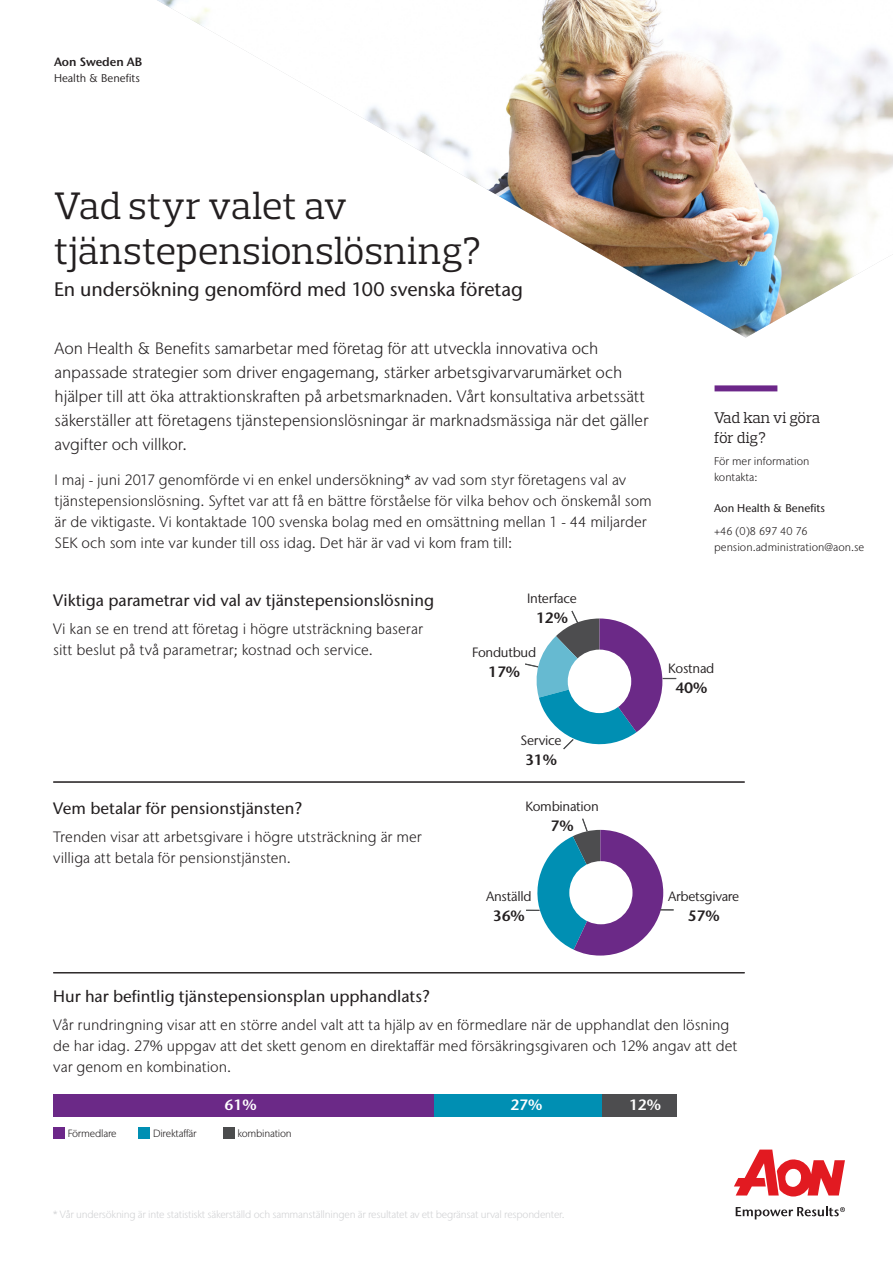
<style>
.page{position:relative;width:893px;height:1263px;background:#fff}
.page>*{position:absolute;margin:0;border:0;box-sizing:border-box;transform-origin:0 0}
.Headline{font:39px/45px "Prelo Slab";letter-spacing:.005em;color:#231f20}
.Intro_Copy{font:500 19.5px "Stone Sans IIITC Pro";letter-spacing:-.005em;color:#231f20}
.t1{font:300 16.5px/24px "Stone Sans IIITC Pro";letter-spacing:-.005em;color:#231f20}
.Subhead__Large_SS_11{font:500 16.5px "Stone Sans IIITC Pro";color:#231f20}
.Header_1{font:15.75px/20.2px "Prelo Slab";letter-spacing:-.015em;color:#231f20}
.t2{font:300 15px/21px "Stone Sans IIITC Pro";color:#231f20}
.t3{font:600 15px "Stone Sans IIITC Pro";letter-spacing:-.02em;color:#231f20}
.t4{font:600 15px "Stone Sans IIITC Pro";color:#fff}
.t5{font:13.5px "Stone Sans IIITC Pro";letter-spacing:-.02em;color:#231f20}
.t6{font:600 12px "Stone Sans IIITC Pro";color:#231f20}
.Call_to_Action{font:300 11.25px/15.8px "Stone Sans IIITC Pro";color:#231f20}
.t7{font:500 11.25px "Stone Sans IIITC Pro";color:#231f20}
.t8{font:11.25px "Stone Sans IIITC Pro";color:#231f20}
.t9{font:300 10.5px "Stone Sans IIITC Pro";letter-spacing:-.02em;color:#d1d2d4}
.t10{font:300 10.5px "Stone Sans IIITC Pro";letter-spacing:-.02em;color:#231f20}
</style>
<div class="page">
<svg style="left:525px;top:611px;width:151px;height:139px"></svg>
<div style="left:568px;top:650px;width:63px;height:63px;background:#fff;border-radius:50%"></div>
<svg style="left:526px;top:818px;width:148px;height:137px"></svg>
<div style="left:53px;top:1127px;width:12px;height:11px;background:#6c2789"></div>
<div style="left:139px;top:1127px;width:11px;height:11px;background:#008fb3"></div>
<div style="left:223px;top:1127px;width:11px;height:11px;background:#4b4c4d"></div>
<div style="left:602px;top:1094px;width:75px;height:22px;background:#4d4d4f"></div>
<div style="left:434px;top:1094px;width:168px;height:22px;background:#008fb3"></div>
<div style="left:53px;top:1094px;width:381px;height:22px;background:#6b2987"></div>
<hr style="left:53px;top:782px;width:692px;height:1px;background:#231f20">
<hr style="left:53px;top:972px;width:692px;height:1px;background:#231f20">
<hr style="left:53px;top:973px;width:692px;height:1px;background:#231f20">
<div style="left:714px;top:385px;width:63px;height:6px;background:#6c2789"></div>
<svg style="left:734px;top:1149px;width:111px;height:47px"></svg>
<svg style="left:736px;top:1206px;width:109px;height:13px"></svg>
<img style="left:157px;top:0;width:736px;height:338px">
<p class="t6" style="left:54px;top:54px;width:90px">Aon Sweden AB</p>
<p class="t8" style="left:54px;top:71px;width:87px">Health &amp; Benefits</p>
<p class="Headline" style="left:54px;top:183px;width:429px">Vad styr valet av tjänstepensionslösning?</p>
<p class="Intro_Copy" style="left:54px;top:277px;width:470px">En undersökning genomförd med 100 svenska företag</p>
<p class="t1" style="left:55px;top:336px;width:595px">Aon Health &amp; Benefits samarbetar med företag för att utveckla innovativa och anpassade strategier som driver engagemang, stärker arbetsgivarvarumärket och hjälper till att öka attraktionskraften på arbetsmarknaden. Vårt konsultativa arbetssätt säkerställer att företagens tjänstepensionslösningar är marknadsmässiga när det gäller avgifter och villkor.</p>
<p class="t2" style="left:55px;top:469px;width:599px">I maj - juni 2017 genomförde vi en enkel undersökning* av vad som styr företagens val av tjänstepensionslösning. Syftet var att få en bättre förståelse för vilka behov och önskemål som är de viktigaste. Vi kontaktade 100 svenska bolag med en omsättning mellan 1 - 44 miljarder SEK och som inte var kunder till oss idag. Det här är vad vi kom fram till:</p>
<p class="Subhead__Large_SS_11" style="left:53px;top:590px;width:382px">Viktiga parametrar vid val av tjänstepensionslösning</p>
<p class="t2" style="left:53px;top:618px;width:371px">Vi kan se en trend att företag i högre utsträckning baserar sitt beslut på två parametrar; kostnad och service.</p>
<p class="Subhead__Large_SS_11" style="left:53px;top:798px;width:250px">Vem betalar för pensionstjänsten?</p>
<p class="t2" style="left:53px;top:826px;width:370px">Trenden visar att arbetsgivare i högre utsträckning är mer villiga att betala för pensionstjänsten.</p>
<p class="t5" style="left:527px;top:589px;width:51px">Interface</p>
<p class="t3" style="left:536px;top:608px;width:34px">12%</p>
<p class="t5" style="left:472px;top:643px;width:66px">Fondutbud</p>
<p class="t3" style="left:488px;top:662px;width:34px">17%</p>
<p class="t5" style="left:520px;top:732px;width:43px">Service</p>
<p class="t3" style="left:525px;top:750px;width:34px">31%</p>
<p class="t5" style="left:525px;top:798px;width:75px">Kombination</p>
<p class="t3" style="left:550px;top:816px;width:25px">7%</p>
<p class="t5" style="left:486px;top:888px;width:47px">Anställd</p>
<p class="t3" style="left:493px;top:906px;width:34px">36%</p>
<p class="Header_1" style="left:714px;top:407px;width:108px">Vad kan vi göra för dig?</p>
<p class="Call_to_Action" style="left:714px;top:453px;width:97px">För mer information kontakta:</p>
<p class="t7" style="left:714px;top:501px;width:112px">Aon Health &amp; Benefits</p>
<p class="Call_to_Action" style="left:714px;top:523px;width:95px">+46 (0)8 697 40 76</p>
<p class="Call_to_Action" style="left:714px;top:539px;width:152px">pension.administration@aon.se</p>
<p class="t5" style="left:668px;top:660px;width:48px">Kostnad</p>
<p class="t3" style="left:675px;top:678px;width:34px">40%</p>
<p class="t5" style="left:668px;top:888px;width:73px">Arbetsgivare</p>
<p class="t3" style="left:688px;top:906px;width:34px">57%</p>
<p class="Subhead__Large_SS_11" style="left:53px;top:986px;width:378px">Hur har befintlig tjänstepensionsplan upphandlats?</p>
<p class="t2" style="left:53px;top:1014px;width:685px">Vår rundringning visar att en större andel valt att ta hjälp av en förmedlare när de upphandlat den lösning de har idag. 27% uppgav att det skett genom en direktaffär med försäkringsgivaren och 12% angav att det var genom en kombination.</p>
<p class="t4" style="left:225px;top:1096px;width:34px">61%</p>
<p class="t4" style="left:510px;top:1096px;width:34px">27%</p>
<p class="t4" style="left:629px;top:1096px;width:34px">12%</p>
<p class="t10" style="left:68px;top:1127px;width:50px">Förmedlare</p>
<p class="t10" style="left:153px;top:1127px;width:45px">Direktaffär</p>
<p class="t10" style="left:237px;top:1127px;width:56px">kombination</p>
<p class="t9" style="left:53px;top:1208px;width:513px">* Vår undersökning är inte statistiskt säkerställd och sammanställningen är resultatet av ett begränsat urval respondenter.</p>
</div>
